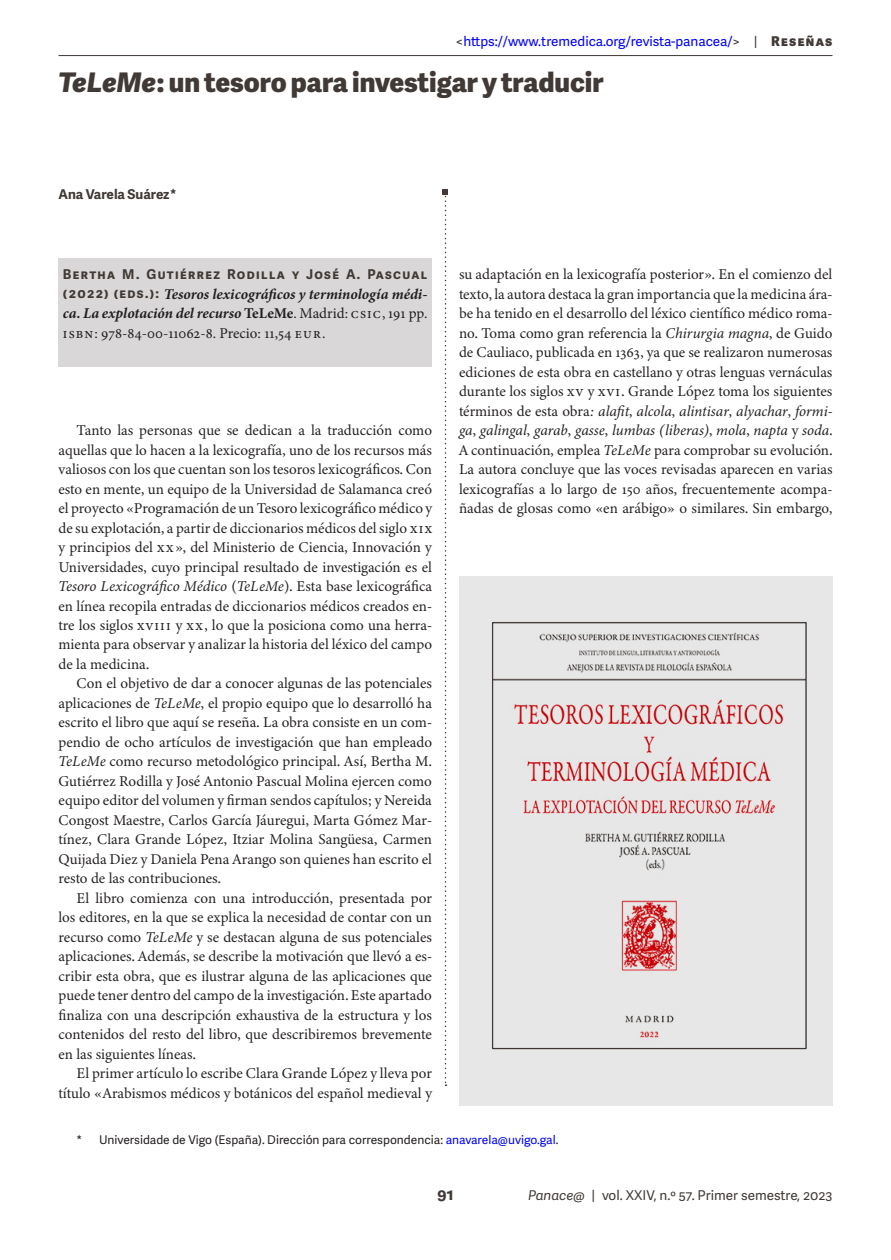
<style>
.page{position:relative;width:891px;height:1260px;background:#fff}
.page>*{position:absolute;margin:0;border:0;box-sizing:border-box;transform-origin:0 0}
.t1{font:800 27px "Adelle Sans";color:#403935}
.t2{font:700 16.5px "Adelle Sans";color:#403935}
.t3{font:15px/19.5px "Minion 3";letter-spacing:-.005em;color:#231f20;text-align:justify}
.t4{font:italic 700 15px/19.5px "Minion Pro";letter-spacing:-.005em;color:#231f20;text-align:justify}
.t5{font:700 13.5px "Adelle Sans";letter-spacing:.1em;color:#403935}
.t6{font:13.5px "Adelle Sans";color:#00f}
.t7{font:13.5px "Adelle Sans";color:#403935}
.t8{font:12px "Adelle Sans";color:#231f20}
.s1{color:#403935}
.s2{font-weight:800;color:#403935}
.s3{font-style:italic}
.s4{font-family:"Adelle Sans";font-style:normal;font-size:13.5px;color:#403935}
.s5{font-style:normal}
.s6{font-weight:400;font-style:normal}
.s7{color:#00f}
</style>
<div class="page">
<hr style="left:58px;top:55px;width:774px;height:1px;background:#403935">
<div style="left:58px;top:258px;width:374px;height:109px;background:#d9d7d7"></div>
<svg style="left:442px;top:189px;width:6px;height:897px"></svg>
<img style="left:459px;top:577px;width:373px;height:529px">
<p class="t6" style="left:456px;top:32px;width:378px"><span class="s1">&lt;</span>https://www.tremedica.org/revista-panacea/<span class="s1">&gt; |</span> <span class="s2">Reseñas</span></p>
<h1 class="t1" style="left:58px;top:63px;width:547px"><span class="s3">TeLeMe</span>: un tesoro para investigar y traducir</h1>
<p class="t5" style="left:58px;top:184px;width:120px">Ana Varela Suárez*</p>
<p class="t3" style="left:459px;top:264px;width:375px">su adaptación en la lexicografía posterior». En el comienzo del texto, la autora destaca la gran importancia que la medicina ára&shy;be ha tenido en el desarrollo del léxico científico médico roma&shy;no. Toma como gran referencia la <span class="s3">Chirurgia magna</span>, de Guido de Cauliaco, publicada en 1363, ya que se realizaron numerosas ediciones de esta obra en castellano y otras lenguas vernáculas durante los siglos xv y xvi. Grande López toma los siguientes términos de esta obra<span class="s3">: alafit</span>, <span class="s3">alcola</span>, <span class="s3">alintisar</span>, <span class="s3">alyachar</span>, <span class="s3">formi&shy;ga</span>, <span class="s3">galingal</span>, <span class="s3">garab</span>, <span class="s3">gasse</span>, <span class="s3">lumbas (liberas)</span>, <span class="s3">mola</span>, <span class="s3">napta</span> y <span class="s3">soda</span>.<br>A continuación, emplea <span class="s3">TeLeMe</span> para comprobar su evolución.<br>La autora concluye que las voces revisadas aparecen en varias lexicografías a lo largo de 150 años, frecuentemente acompa&shy;ñadas de glosas como «en arábigo» o similares. Sin embargo,</p>
<p class="t5" style="left:63px;top:264px;width:366px">Bertha M. Gutiérrez Rodilla y José A. Pascual</p>
<p class="t4" style="left:63px;top:284px;width:366px"><span class="s4">(2022) (eds.):</span> Tesoros lexicográficos y terminología médi&shy;ca. La explotación del recurso <span class="s5">TeLeMe</span><span class="s6">. Madrid: csic, 191 pp. isbn: 978-84-00-11062-8. Precio: 11,54 eur.</span></p>
<p class="t3" style="left:58px;top:420px;width:375px;text-indent:18px">Tanto las personas que se dedican a la traducción como aquellas que lo hacen a la lexicografía, uno de los recursos más valiosos con los que cuentan son los tesoros lexicográficos. Con esto en mente, un equipo de la Universidad de Salamanca creó el proyecto «Programación de un Tesoro lexicográfico médico y de su explotación, a partir de diccionarios médicos del siglo xix y principios del xx », del Ministerio de Ciencia, Innovación y Universidades, cuyo principal resultado de investigación es el <span class="s3">Tesoro Lexicográfico Médico</span> (<span class="s3">TeLeMe</span>). Esta base lexicográfica en línea recopila entradas de diccionarios médicos creados en&shy;tre los siglos xviii y xx , lo que la posiciona como una herra&shy;mienta para observar y analizar la historia del léxico del campo de la medicina.</p>
<p class="t3" style="left:58px;top:674px;width:375px;text-indent:18px">Con el objetivo de dar a conocer algunas de las potenciales aplicaciones de <span class="s3">TeLeMe</span>, el propio equipo que lo desarrolló ha escrito el libro que aquí se reseña. La obra consiste en un com&shy;pendio de ocho artículos de investigación que han empleado <span class="s3">TeLeMe</span> como recurso metodológico principal. Así, Bertha M.<br>Gutiérrez Rodilla y José Antonio Pascual Molina ejercen como equipo editor del volumen y firman sendos capítulos; y Nereida Congost Maestre, Carlos García Jáuregui, Marta Gómez Mar&shy;tínez, Clara Grande López, Itziar Molina Sangüesa, Carmen Quijada Diez y Daniela Pena Arango son quienes han escrito el resto de las contribuciones.</p>
<p class="t3" style="left:58px;top:888px;width:375px;text-indent:18px">El libro comienza con una introducción, presentada por los editores, en la que se explica la necesidad de contar con un recurso como <span class="s3">TeLeMe</span> y se destacan alguna de sus potenciales aplicaciones. Además, se describe la motivación que llevó a es&shy;cribir esta obra, que es ilustrar alguna de las aplicaciones que puede tener dentro del campo de la investigación. Este apartado finaliza con una descripción exhaustiva de la estructura y los contenidos del resto del libro, que describiremos brevemente en las siguientes líneas.</p>
<p class="t3" style="left:58px;top:1064px;width:375px;text-align:right">El primer artículo lo escribe Clara Grande López y lleva por título «Arabismos médicos y botánicos del español medieval y</p>
<p class="t8" style="left:76px;top:1132px;width:483px">* Universidade de Vigo (España). Dirección para correspondencia: <span class="s7">anavarela@uvigo.gal</span>.</p>
<p class="t2" style="left:437px;top:1182px;width:18px">91</p>
<p class="t7" style="left:528px;top:1186px;width:306px"><span class="s3">Panace@</span> | vol. XXIV, n.º 57. Primer semestre, 2023</p>
</div>
